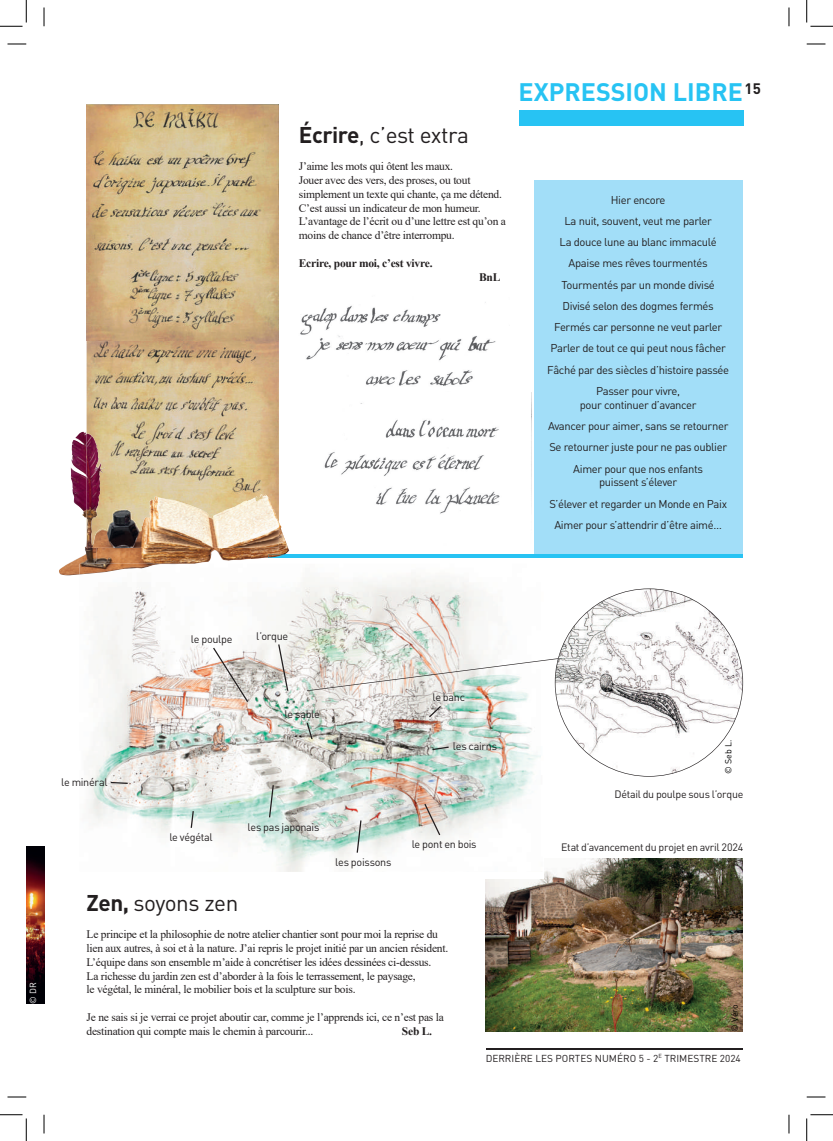
<style>
.page{position:relative;width:833px;height:1141px;background:#fff}
.page>*{position:absolute;margin:0;border:0;box-sizing:border-box;transform-origin:0 0}
.t1{font:700 25px "DIN";color:#27c3f3}
.t2{font:22.5px "DIN";letter-spacing:-.02em;color:#231f20}
.t3{font:11.5px/13.8px "Times New Roman";letter-spacing:-.02em;color:#231f20}
.t4{font:700 11.5px "Times New Roman";letter-spacing:-.02em;color:#231f20}
.t5{font:11.25px/21.2px "DIN";letter-spacing:-.03em;color:#231f20;text-align:center}
.t6{font:10.75px "DIN";letter-spacing:-.025em;color:#231f20}
.t7{font:10.62px "DIN";letter-spacing:-.025em;color:#231f20}
.t8{font:10px "DIN";color:#231f20}
.t9{font:8.75px "DIN";color:#000}
.t10{font:8.75px "DIN";color:#fff}
.s1{font-weight:700}
</style>
<div class="page">
<div style="left:533px;top:180px;width:209px;height:374px;background:#a2def8"></div>
<div style="left:518px;top:110px;width:225px;height:15px;background:#27c3f3"></div>
<img style="left:26px;top:846px;width:18px;height:157px">
<img style="left:300px;top:302px;width:196px;height:84px">
<img style="left:324px;top:403px;width:176px;height:111px">
<hr style="left:268px;top:554px;width:474px;height:4px;background:#27c3f3">
<img style="left:485px;top:858px;width:257px;height:173px">
<hr style="left:486px;top:1048px;width:256px;height:1px;background:#231f20">
<div style="left:79px;top:563px;width:464px;height:316px;background:#fff"></div>
<img style="left:79px;top:563px;width:452px;height:308px">
<svg style="left:424px;top:803px;width:16px;height:32px"></svg>
<svg style="left:356px;top:820px;width:5px;height:32px"></svg>
<svg style="left:269px;top:785px;width:5px;height:32px"></svg>
<svg style="left:190px;top:811px;width:4px;height:16px"></svg>
<svg style="left:111px;top:781px;width:17px;height:2px"></svg>
<svg style="left:213px;top:647px;width:35px;height:55px"></svg>
<svg style="left:278px;top:644px;width:10px;height:46px"></svg>
<img style="left:86px;top:340px;width:166px;height:156px">
<img style="left:86px;top:105px;width:193px;height:235px">
<img style="left:60px;top:432px;width:26px;height:137px">
<img style="left:251px;top:522px;width:38px;height:37px">
<img style="left:96px;top:548px;width:155px;height:15px">
<img style="left:268px;top:554px;width:16px;height:3px">
<img style="left:79px;top:563px;width:114px;height:11px">
<img style="left:86px;top:433px;width:39px;height:115px">
<img style="left:125px;top:496px;width:77px;height:52px">
<img style="left:202px;top:494px;width:77px;height:54px">
<svg style="left:306px;top:588px;width:436px;height:188px"></svg>
<svg style="left:8px;top:43px;width:18px;height:2px"></svg>
<svg style="left:806px;top:43px;width:19px;height:2px"></svg>
<svg style="left:8px;top:1096px;width:18px;height:1px"></svg>
<svg style="left:806px;top:1096px;width:19px;height:1px"></svg>
<svg style="left:43px;top:8px;width:2px;height:18px"></svg>
<svg style="left:43px;top:1114px;width:2px;height:19px"></svg>
<svg style="left:788px;top:8px;width:1px;height:18px"></svg>
<svg style="left:788px;top:1114px;width:1px;height:19px"></svg>
<svg style="left:0;top:0;width:27px;height:27px"></svg>
<svg style="left:0;top:1114px;width:27px;height:26px"></svg>
<svg style="left:806px;top:0;width:26px;height:27px"></svg>
<svg style="left:806px;top:1114px;width:26px;height:26px"></svg>
<h2 class="t2" style="left:299px;top:121px;width:171px"><span class="s1">Écrire</span>, c’est extra</h2>
<p class="t3" style="left:299px;top:159px;width:208px">J’aime les mots qui ôtent les maux.<br>Jouer avec des vers, des proses, ou tout simplement un texte qui chante, ça me détend.<br>C’est aussi un indicateur de mon humeur.<br>L’avantage de l’écrit ou d’une lettre est qu’on a moins de chance d’être interrompu.</p>
<p class="t4" style="left:299px;top:254px;width:135px">Ecrire, pour moi, c’est vivre.</p>
<p class="t4" style="left:479px;top:268px;width:23px">BnL</p>
<h1 class="t1" style="left:518px;top:75px;width:244px">EXPRESSION LIBRE<sup>15</sup></h1>
<p class="t5" style="left:547px;top:189px;width:183px">Hier encore<br>La nuit, souvent, veut me parler<br>La douce lune au blanc immaculé<br>Apaise mes rêves tourmentés<br>Tourmentés par un monde divisé<br>Divisé selon des dogmes fermés<br>Fermés car personne ne veut parler<br>Parler de tout ce qui peut nous fâcher<br>Fâché par des siècles d’histoire passée<br>Passer pour vivre,</p>
<p class="t5" style="left:547px;top:394px;width:182px">pour continuer d’avancer<br>Avancer pour aimer, sans se retourner<br>Se retourner juste pour ne pas oublier<br>Aimer pour que nos enfants</p>
<p class="t5" style="left:549px;top:471px;width:179px">puissent s’élever<br>S’élever et regarder un Monde en Paix<br>Aimer pour s’attendrir d’être aimé…</p>
<p class="t10" style="left:27px;top:1003px;width:23px;rotate:-90deg">© DR</p>
<p class="t6" style="left:61px;top:775px;width:48px">le minéral</p>
<p class="t6" style="left:191px;top:632px;width:43px">le poulpe</p>
<p class="t6" style="left:256px;top:629px;width:34px">l’orque</p>
<p class="t6" style="left:284px;top:707px;width:37px">le sable</p>
<p class="t6" style="left:432px;top:690px;width:34px">le banc</p>
<p class="t6" style="left:452px;top:739px;width:46px">les cairns</p>
<p class="t6" style="left:169px;top:830px;width:45px">le végétal</p>
<p class="t6" style="left:247px;top:819px;width:73px">les pas japonais</p>
<p class="t6" style="left:335px;top:855px;width:58px">les poissons</p>
<p class="t6" style="left:411px;top:837px;width:66px">le pont en bois</p>
<h2 class="t2" style="left:86px;top:888px;width:153px"><span class="s1">Zen,</span> soyons zen</h2>
<p class="t3" style="left:86px;top:927px;width:363px">Le principe et la philosophie de notre atelier chantier sont pour moi la reprise du lien aux autres, à soi et à la nature. J’ai repris le projet initié par un ancien résident.<br>L’équipe dans son ensemble m’aide à concrétiser les idées dessinées ci-dessus.<br>La richesse du jardin zen est d’aborder à la fois le terrassement, le paysage,<br>le végétal, le minéral, le mobilier bois et la sculpture sur bois.</p>
<p class="t3" style="left:86px;top:1009px;width:358px">Je ne sais si je verrai ce projet aboutir car, comme je l’apprends ici, ce n’est pas la destination qui compte mais le chemin à parcourir...</p>
<p class="t4" style="left:401px;top:1022px;width:32px">Seb L.</p>
<p class="t9" style="left:722px;top:773px;width:35px;rotate:-90deg">© Seb L.</p>
<p class="t7" style="left:614px;top:787px;width:130px">Détail du poulpe sous l’orque</p>
<p class="t7" style="left:561px;top:840px;width:183px">Etat d’avancement du projet en avril 2024</p>
<p class="t9" style="left:728px;top:1031px;width:29px;rotate:-90deg">© Véro</p>
<p class="t8" style="left:485px;top:1051px;width:256px">DERRIÈRE LES PORTES NUMÉRO 5 - 2<sup>E</sup> TRIMESTRE 2024</p>
</div>
